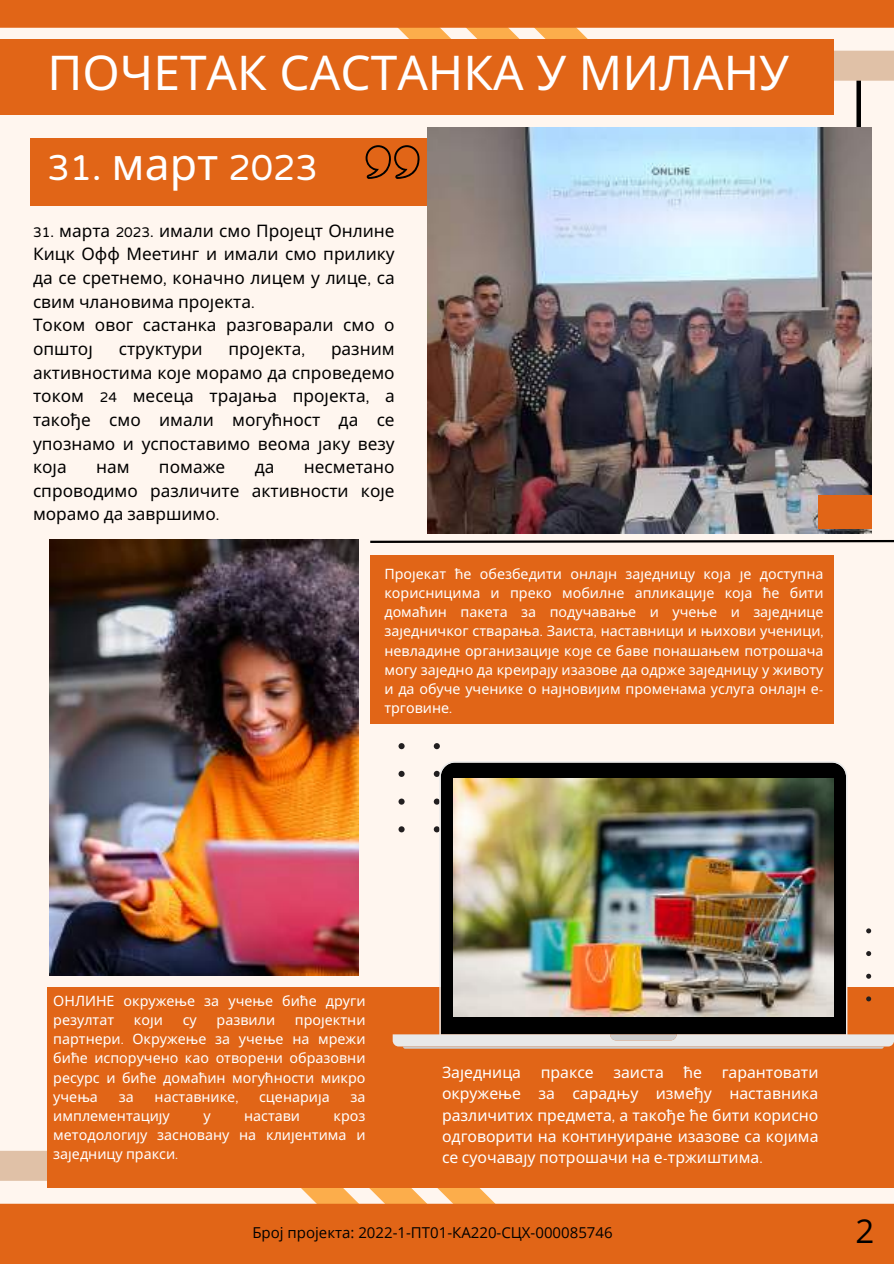
<style>
.page{position:relative;width:894px;height:1264px;background:#fff}
.page>*{position:absolute;margin:0;border:0;box-sizing:border-box;transform-origin:0 0}
.t1{font:47.85px "Noto Sans";color:#fff}
.t2{font:44.55px "NTR";color:#fff}
.t3{font:33px "Open Sans";color:#000}
.t4{font:17.25px/23.7px "Noto Sans";color:#000;text-align:justify}
.t5{font:15.75px/21.3px "Noto Sans";color:#fff;text-align:justify}
.t6{font:15px "Open Sans";color:#000}
.t7{font:14.25px/19px "Noto Sans";color:#fff;text-align:justify}
.s1{font-family:"Noto Sans"}
.s2{font-family:"NTR"}
</style>
<div class="page">
<div style="left:0;top:0;width:893px;height:1263px;background:#fff6ef"></div>
<svg style="left:856px;top:82px;width:4px;height:45px"></svg>
<svg style="left:0;top:0;width:893px;height:82px"></svg>
<div style="left:0;top:39px;width:833px;height:76px;background:#e16517"></div>
<div style="left:30px;top:138px;width:499px;height:67px;background:#e16517"></div>
<img style="left:427px;top:127px;width:444px;height:406px">
<svg style="left:0;top:1150px;width:495px;height:53px"></svg>
<div style="left:0;top:1203px;width:893px;height:60px;background:#e16517"></div>
<svg style="left:365px;top:145px;width:54px;height:34px"></svg>
<div style="left:818px;top:495px;width:53px;height:33px;background:#e16517"></div>
<img style="left:49px;top:539px;width:310px;height:436px">
<div style="left:370px;top:555px;width:463px;height:169px;background:#e16517"></div>
<svg style="left:370px;top:540px;width:523px;height:3px"></svg>
<div style="left:47px;top:987px;width:846px;height:201px;background:#e16517"></div>
<svg style="left:398px;top:743px;width:42px;height:7px"></svg>
<svg style="left:392px;top:761px;width:501px;height:285px"></svg>
<svg style="left:610px;top:1034px;width:66px;height:6px"></svg>
<svg style="left:403px;top:1046px;width:480px;height:2px"></svg>
<img style="left:453px;top:778px;width:379px;height:238px">
<h1 class="t1" style="left:47px;top:39px;width:743px">ПОЧЕТАК САСТАНКА У МИЛАНУ</h1>
<h2 class="t2" style="left:47px;top:139px;width:272px">31. <span class="s1">март</span> 2023</h2>
<p class="t4" style="left:33px;top:218px;width:363px;text-align:left"><span class="s2">31.</span> марта <span class="s2">2023.</span> имали смо Пројецт Онлине<br>Кицк Офф Меетинг и имали смо прилику да се сретнемо<span class="s2">,</span> коначно лицем у лице<span class="s2">,</span> са свим члановима пројекта<span class="s2">.<br></span>Током овог састанка разговарали смо о општој</p>
<p class="t4" style="left:33px;top:336px;width:363px;text-indent:298px">разним активностима које морамо да спроведемо током <span class="s2">24</span> месеца трајања пројекта<span class="s2">,</span> а такође смо имали могућност да се упознамо и успоставимо веома јаку везу која</p>
<p class="t4" style="left:119px;top:336px;width:85px">структури</p>
<p class="t4" style="left:228px;top:336px;width:78px">пројекта<span class="s2">,</span></p>
<p class="t4" style="left:33px;top:454px;width:363px;text-indent:271px">несметано спроводимо различите активности које морамо да завршимо<span class="s2">.</span></p>
<p class="t4" style="left:96px;top:454px;width:35px">нам</p>
<p class="t4" style="left:159px;top:454px;width:68px">помаже</p>
<p class="t4" style="left:255px;top:454px;width:21px">да</p>
<p class="t7" style="left:384px;top:564px;width:440px">Пројекат ће обезбедити онлајн заједницу која је доступна корисницима и преко мобилне апликације која ће бити домаћин пакета за подучавање и учење и заједнице заједничког стварања<span class="s2">.</span> Заиста<span class="s2">,</span> наставници и њихови ученици<span class="s2">, </span>невладине организације које се баве понашањем потрошача могу заједно да креирају изазове да одрже заједницу у животу и да обуче ученике о најновијим променама услуга онлајн е&shy;трговине<span class="s2">.</span></p>
<p class="t7" style="left:53px;top:990px;width:313px">ОНЛИНЕ окружење за учење биће други резултат</p>
<p class="t7" style="left:53px;top:1010px;width:313px;text-indent:241px">пројектни партнери<span class="s2">.</span> Окружење за учење на мрежи биће испоручено као отворени образовни ресурс и биће домаћин могућности микро учења</p>
<p class="t7" style="left:134px;top:1010px;width:30px">који</p>
<p class="t7" style="left:183px;top:1010px;width:16px">су</p>
<p class="t7" style="left:216px;top:1010px;width:60px">развили</p>
<p class="t7" style="left:119px;top:1086px;width:16px">за</p>
<p class="t7" style="left:155px;top:1086px;width:85px">наставнике<span class="s2">,</span></p>
<p class="t7" style="left:259px;top:1086px;width:72px">сценарија</p>
<p class="t7" style="left:350px;top:1086px;width:16px">за</p>
<p class="t7" style="left:53px;top:1105px;width:118px">имплементацију</p>
<p class="t7" style="left:203px;top:1105px;width:9px">у</p>
<p class="t7" style="left:244px;top:1105px;width:58px">настави</p>
<p class="t7" style="left:53px;top:1105px;width:313px;text-indent:280px">кроз методологију засновану на клијентима и заједницу пракси<span class="s2">.</span></p>
<p class="t5" style="left:442px;top:1061px;width:378px">Заједница праксе заиста ће гарантовати окружење за сарадњу између наставника различитих предмета<span class="s2">,</span> а такође ће бити корисно одговорити на континуиране изазове са којима се суочавају потрошачи на е<span class="s2">-</span>тржиштима<span class="s2">.</span></p>
<p class="t6" style="left:252px;top:1221px;width:361px">Број пројекта: 2022-1-ПТ01-КА220-СЦХ-000085746</p>
<h3 class="t3" style="left:855px;top:1207px;width:20px">2</h3>
</div>
